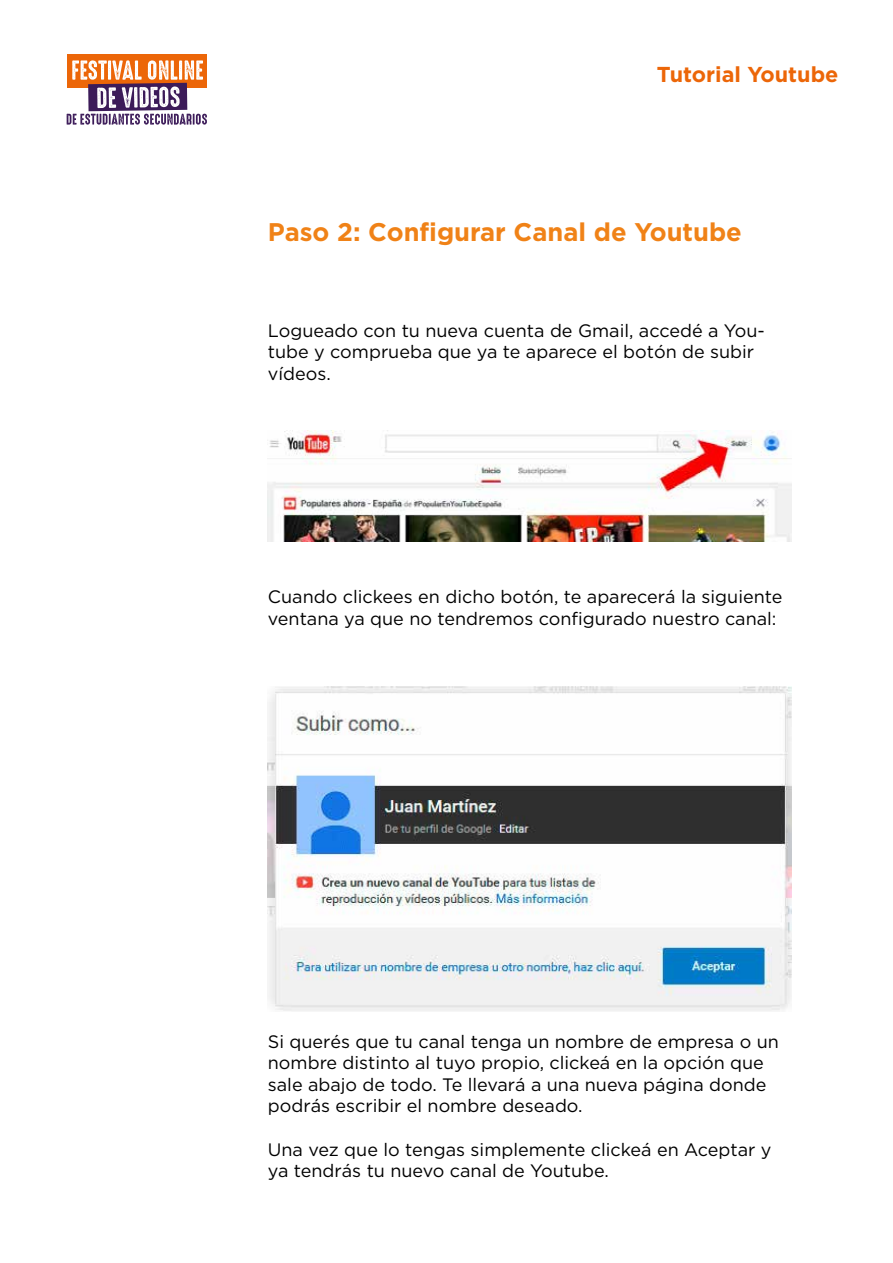
<style>
.page{position:relative;width:893px;height:1263px;background:#fff}
.page>*{position:absolute;margin:0;border:0;box-sizing:border-box;transform-origin:0 0}
.t1{font:700 25.5px "Gotham HTF";color:#f08217}
.t2{font:700 21.6px "Gotham";color:#ec6608}
.t3{font:18px/21.6px "Gotham HTF";color:#000}
</style>
<div class="page">
<div style="left:67px;top:54px;width:140px;height:33px;background:#ec6608"></div>
<svg style="left:67px;top:60px;width:140px;height:65px"></svg>
<img style="left:268px;top:430px;width:524px;height:112px">
<img style="left:268px;top:686px;width:524px;height:325px">
<p class="t2" style="left:657px;top:62px;width:183px">Tutorial Youtube</p>
<h1 class="t1" style="left:268px;top:217px;width:476px">Paso 2: Configurar Canal de Youtube</h1>
<p class="t3" style="left:268px;top:319px;width:498px">Logueado con tu nueva cuenta de Gmail, accedé a You&shy;tube y comprueba que ya te aparece el botón de subir vídeos.</p>
<p class="t3" style="left:268px;top:586px;width:516px">Cuando clickees en dicho botón, te aparecerá la siguiente ventana ya que no tendremos configurado nuestro canal:</p>
<p class="t3" style="left:268px;top:1030px;width:512px">Si querés que tu canal tenga un nombre de empresa o un nombre distinto al tuyo propio, clickeá en la opción que sale abajo de todo. Te llevará a una nueva página donde podrás escribir el nombre deseado.</p>
<p class="t3" style="left:268px;top:1138px;width:505px">Una vez que lo tengas simplemente clickeá en Aceptar y ya tendrás tu nuevo canal de Youtube.</p>
</div>
